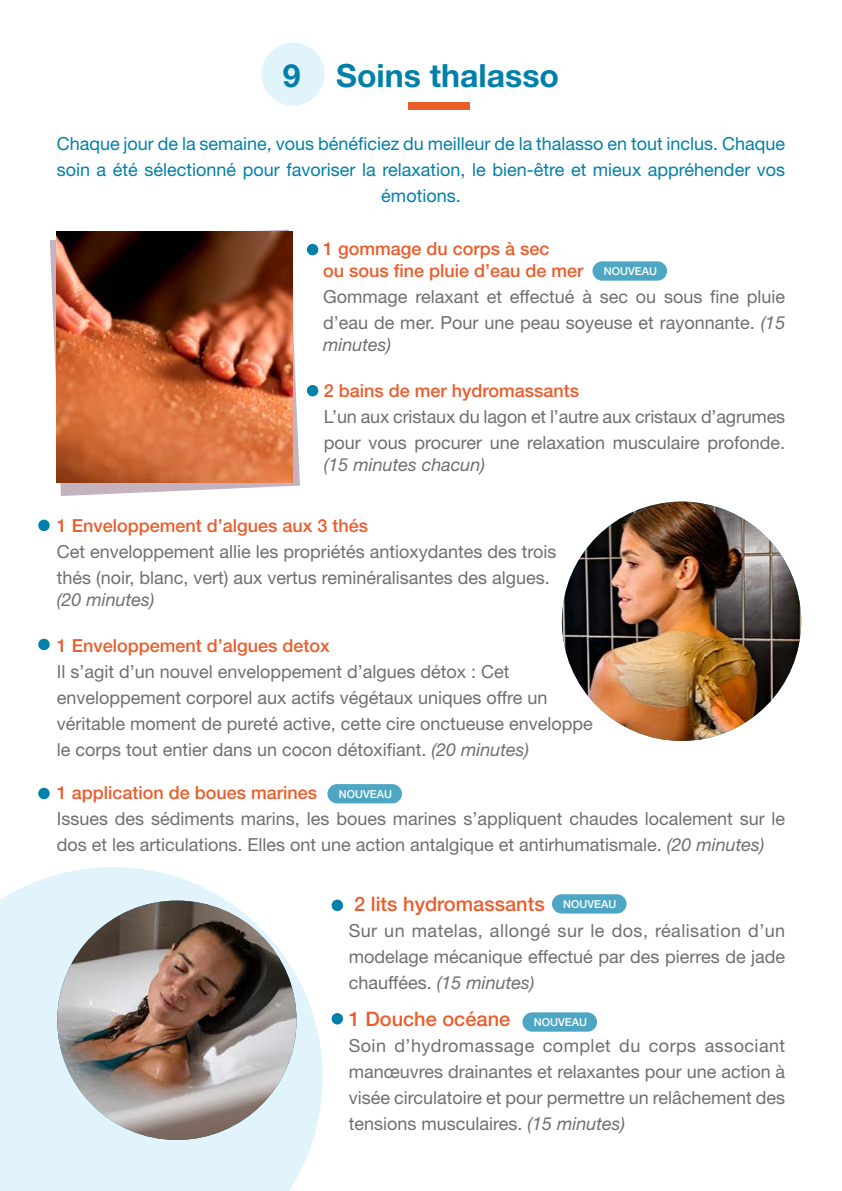
<style>
.page{position:relative;width:842px;height:1191px;background:#fff}
.page>*{position:absolute;margin:0;border:0;box-sizing:border-box;transform-origin:0 0}
.t1{font:700 32px "Helvetica Neue LT Std";color:#0080ab}
.t2{font:500 20px "Helvetica Neue LT Std";color:#eb5c2b}
.t3{font:18px/26px "Helvetica Neue LT Std";color:#706f6f}
.t4{font:18px/26px "Helvetica Neue LT Std";color:#0080ab;text-align:center}
.t5{font:500 18px/21.6px "Helvetica Neue LT Std";color:#eb5c2b}
.t6{font:italic 18px "Helvetica Neue LT Std";color:#706f6f}
.t7{font:500 11px "Helvetica Neue LT Std";color:#fff}
.s1{font-style:italic}
</style>
<div class="page">
<div style="left:38px;top:519px;width:12px;height:12px;background:#0080ab;border-radius:50%"></div>
<div style="left:38px;top:639px;width:12px;height:11px;background:#0080ab;border-radius:50%"></div>
<div style="left:38px;top:787px;width:12px;height:12px;background:#0080ab;border-radius:50%"></div>
<div style="left:332px;top:899px;width:11px;height:12px;background:#0080ab;border-radius:50%"></div>
<div style="left:332px;top:1013px;width:11px;height:11px;background:#0080ab;border-radius:50%"></div>
<div style="left:307px;top:385px;width:11px;height:11px;background:#0080ab;border-radius:50%"></div>
<div style="left:307px;top:244px;width:11px;height:11px;background:#0080ab;border-radius:50%"></div>
<div style="left:261px;top:43px;width:64px;height:63px;background:#e1f3fb;border-radius:50%"></div>
<svg style="left:0;top:867px;width:323px;height:324px;fill:#e1f3fb"></svg>
<svg style="left:50px;top:230px;width:250px;height:266px"></svg>
<img style="left:57px;top:231px;width:236px;height:251px">
<img style="left:57px;top:900px;width:240px;height:240px;border-radius:120px">
<img style="left:562px;top:501px;width:239px;height:240px;border-radius:120px">
<div style="left:408px;top:102px;width:62px;height:8px;background:#eb5c2b"></div>
<div style="left:592px;top:261px;width:75px;height:20px;background:#4da6c4;border-radius:10px"></div>
<div style="left:327px;top:784px;width:75px;height:19px;background:#4da6c4;border-radius:10px"></div>
<div style="left:552px;top:894px;width:74px;height:19px;background:#4da6c4;border-radius:10px"></div>
<div style="left:522px;top:1012px;width:75px;height:19px;background:#4da6c4;border-radius:10px"></div>
<h1 class="t1" style="left:283px;top:55px;width:278px">9 Soins thalasso</h1>
<p class="t4" style="left:57px;top:131px;width:730px">Chaque jour de la semaine, vous bénéficiez du meilleur de la thalasso en tout inclus. Chaque soin a été sélectionné pour favoriser la relaxation, le bien-être et mieux appréhender vos émotions.</p>
<p class="t5" style="left:323px;top:238px;width:262px">1 gommage du corps à sec<br>ou sous fine pluie d’eau de mer</p>
<p class="t3" style="left:323px;top:283px;width:464px">Gommage relaxant et effectué à sec ou sous fine pluie d’eau de mer. Pour une peau soyeuse et rayonnante. <span class="s1">(15</span></p>
<p class="t6" style="left:323px;top:333px;width:70px">minutes)</p>
<p class="t5" style="left:324px;top:380px;width:257px">2 bains de mer hydromassants</p>
<p class="t3" style="left:324px;top:404px;width:463px">L’un aux cristaux du lagon et l’autre aux cristaux d’agrumes pour vous procurer une relaxation musculaire profonde.</p>
<p class="t6" style="left:324px;top:454px;width:163px">(15 minutes chacun)</p>
<p class="t7" style="left:604px;top:264px;width:55px">NOUVEAU</p>
<p class="t5" style="left:57px;top:515px;width:313px">1 Enveloppement d’algues aux 3 thés</p>
<p class="t3" style="left:57px;top:538px;width:501px">Cet enveloppement allie les propriétés antioxydantes des trois thés (noir, blanc, vert) aux vertus reminéralisantes des algues.</p>
<p class="t6" style="left:57px;top:589px;width:99px">(20 minutes)</p>
<p class="t5" style="left:57px;top:634px;width:275px">1 Enveloppement d’algues detox</p>
<p class="t3" style="left:57px;top:658px;width:538px">Il s’agit d’un nouvel enveloppement d’algues détox : Cet enveloppement corporel aux actifs végétaux uniques offre un véritable moment de pureté active, cette cire onctueuse enveloppe le corps tout entier dans un cocon détoxifiant. <span class="s1">(20 minutes)</span></p>
<p class="t5" style="left:57px;top:781px;width:262px">1 application de boues marines</p>
<p class="t3" style="left:57px;top:805px;width:730px">Issues des sédiments marins, les boues marines s’appliquent chaudes localement sur le dos et les articulations. Elles ont une action antalgique et antirhumatismale. <span class="s1">(20 minutes)</span></p>
<p class="t7" style="left:339px;top:787px;width:55px">NOUVEAU</p>
<p class="t2" style="left:354px;top:892px;width:192px">2 lits hydromassants</p>
<p class="t3" style="left:349px;top:917px;width:438px;text-align:justify">Sur un matelas, allongé sur le dos, réalisation d’un modelage mécanique effectué par des pierres de jade chauffées. <span class="s1">(15 minutes)</span></p>
<p class="t2" style="left:349px;top:1007px;width:163px">1 Douche océane</p>
<p class="t3" style="left:349px;top:1032px;width:438px;text-align:justify">Soin d’hydromassage complet du corps associant manœuvres drainantes et relaxantes pour une action à visée circulatoire et pour permettre un relâchement des tensions musculaires. <span class="s1">(15 minutes)</span></p>
<p class="t7" style="left:563px;top:897px;width:55px">NOUVEAU</p>
<p class="t7" style="left:534px;top:1015px;width:55px">NOUVEAU</p>
</div>
